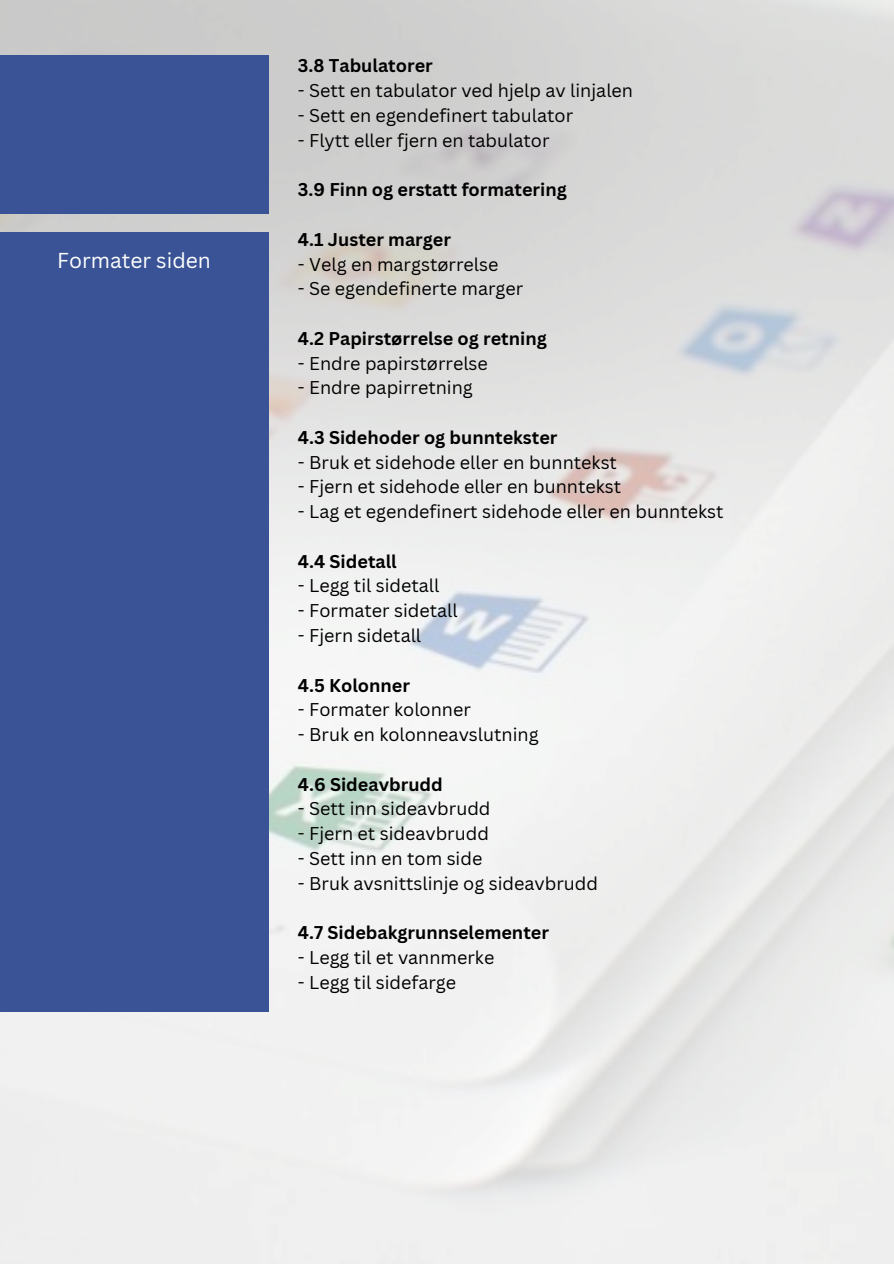
<style>
.page{position:relative;width:894px;height:1264px;background:#fff}
.page>*{position:absolute;margin:0;border:0;box-sizing:border-box;transform-origin:0 0}
.t1{font:21px "Canva Sans";color:#fff}
.t2{font:18px "Canva Sans";color:#000}
.t3{font:700 18px "Canva Sans";color:#000}
</style>
<div class="page">
<img style="left:0;top:0;width:893px;height:1263px">
<div style="left:0;top:55px;width:268px;height:159px;background:#395396"></div>
<div style="left:0;top:231px;width:268px;height:780px;background:#395396"></div>
<p class="t1" style="left:57px;top:246px;width:155px">Formater siden</p>
<h1 class="t3" style="left:298px;top:53px;width:136px">3.8 Tabulatorer</h1>
<p class="t2" style="left:298px;top:78px;width:336px">- Sett en tabulator ved hjelp av linjalen</p>
<p class="t2" style="left:298px;top:103px;width:276px">- Sett en egendefinert tabulator</p>
<p class="t2" style="left:298px;top:127px;width:253px">- Flytt eller fjern en tabulator</p>
<p class="t3" style="left:298px;top:177px;width:270px">3.9 Finn og erstatt formatering</p>
<h2 class="t3" style="left:298px;top:226px;width:155px">4.1 Juster marger</h2>
<p class="t2" style="left:298px;top:251px;width:202px">- Velg en margstørrelse</p>
<p class="t2" style="left:298px;top:276px;width:227px">- Se egendefinerte marger</p>
<p class="t3" style="left:298px;top:325px;width:250px">4.2 Papirstørrelse og retning</p>
<p class="t2" style="left:298px;top:350px;width:191px">- Endre papirstørrelse</p>
<p class="t2" style="left:298px;top:375px;width:176px">- Endre papirretning</p>
<p class="t3" style="left:298px;top:424px;width:261px">4.3 Sidehoder og bunntekster</p>
<p class="t2" style="left:298px;top:449px;width:320px">- Bruk et sidehode eller en bunntekst</p>
<p class="t2" style="left:298px;top:474px;width:324px">- Fjern et sidehode eller en bunntekst</p>
<p class="t2" style="left:298px;top:499px;width:427px">- Lag et egendefinert sidehode eller en bunntekst</p>
<p class="t3" style="left:298px;top:548px;width:100px">4.4 Sidetall</p>
<p class="t2" style="left:298px;top:573px;width:143px">- Legg til sidetall</p>
<p class="t2" style="left:298px;top:598px;width:161px">- Formater sidetall</p>
<p class="t2" style="left:298px;top:622px;width:125px">- Fjern sidetall</p>
<p class="t3" style="left:298px;top:672px;width:113px">4.5 Kolonner</p>
<p class="t2" style="left:298px;top:697px;width:174px">- Formater kolonner</p>
<p class="t2" style="left:298px;top:721px;width:242px">- Bruk en kolonneavslutning</p>
<p class="t3" style="left:298px;top:771px;width:146px">4.6 Sideavbrudd</p>
<p class="t2" style="left:298px;top:796px;width:194px">- Sett inn sideavbrudd</p>
<p class="t2" style="left:298px;top:820px;width:192px">- Fjern et sideavbrudd</p>
<p class="t2" style="left:298px;top:845px;width:186px">- Sett inn en tom side</p>
<p class="t2" style="left:298px;top:870px;width:301px">- Bruk avsnittslinje og sideavbrudd</p>
<p class="t3" style="left:298px;top:919px;width:252px">4.7 Sidebakgrunnselementer</p>
<p class="t2" style="left:298px;top:944px;width:198px">- Legg til et vannmerke</p>
<p class="t2" style="left:298px;top:969px;width:160px">- Legg til sidefarge</p>
</div>
